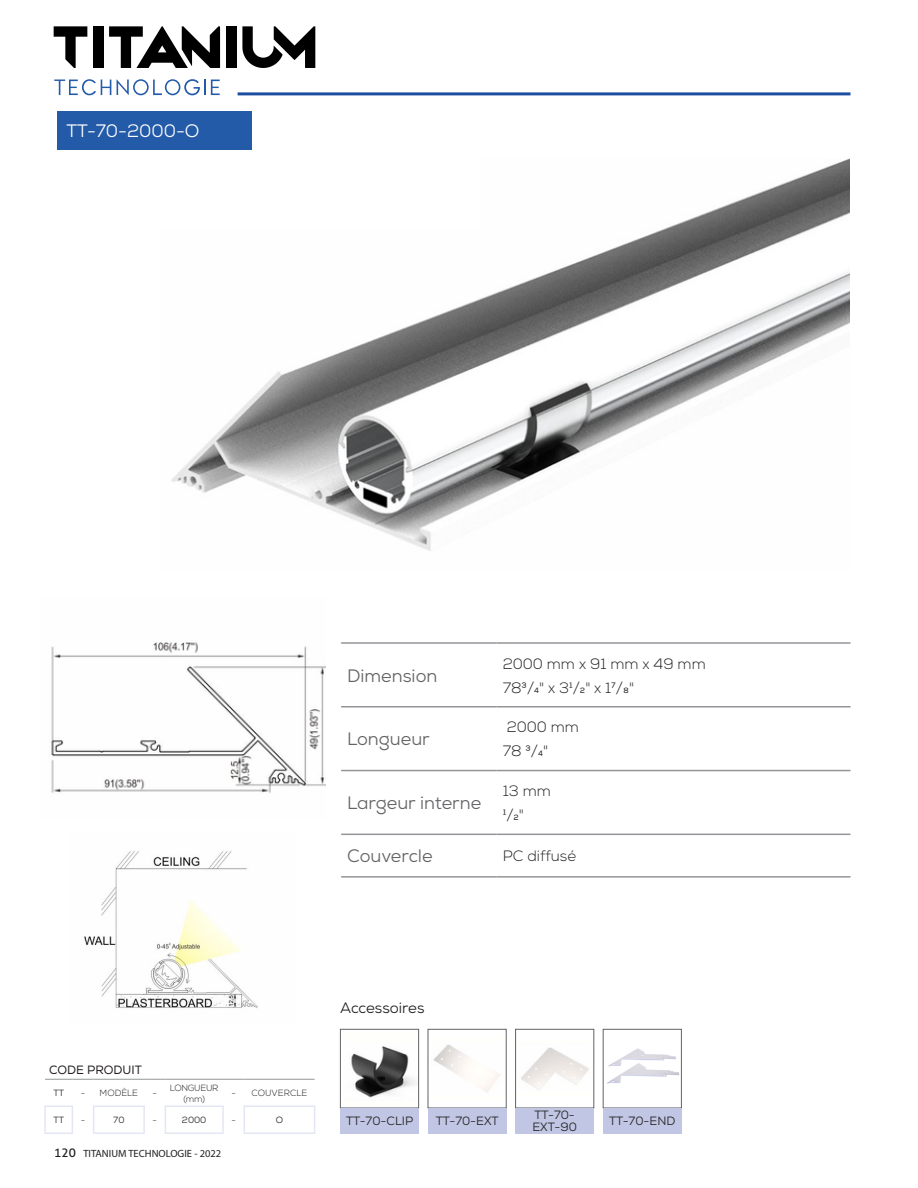
<style>
.page{position:relative;width:918px;height:1188px;background:#fff}
.page>*{position:absolute;margin:0;border:0;box-sizing:border-box;transform-origin:0 0}
.t1{font:18px "Nexa";color:#636366}
.t2{font:18px "Nexa";color:#fff}
.t3{font:300 15px/24px "Nexa";color:#231f20}
.t4{font:15px "Nexa";color:#231f20}
.t5{font:12px/12px "Nexa";color:#231f20}
.t6{font:12px "Nexa";color:#231f20}
.t7{font:10.5px "Myriad Pro";color:#231f20}
.t8{font:300 9px "Nexa";color:#231f20}
.t9{font:300 9px/10.8px "Nexa";letter-spacing:-.03em;color:#231f20;text-align:center}
.t10{font:9px "Nexa";color:#231f20}
.s1{font-family:"Aller";font-size:12px}
</style>
<div class="page">
<hr style="left:238px;top:92px;width:612px;height:3px;background:#1b4ea1">
<img style="left:171px;top:158px;width:679px;height:393px">
<img style="left:51px;top:642px;width:275px;height:151px">
<img style="left:351px;top:1046px;width:66px;height:52px">
<div style="left:340px;top:1029px;width:79px;height:79px;border:1px solid #636366"></div>
<div style="left:340px;top:1108px;width:79px;height:25px;background:#c0c6e3"></div>
<img style="left:433px;top:1044px;width:67px;height:49px">
<div style="left:428px;top:1108px;width:78px;height:25px;background:#c0c6e3"></div>
<img style="left:521px;top:1047px;width:68px;height:43px">
<div style="left:515px;top:1029px;width:79px;height:79px;border:1px solid #636366"></div>
<div style="left:516px;top:1108px;width:78px;height:25px;background:#c0c6e3"></div>
<img style="left:607px;top:1048px;width:73px;height:36px">
<div style="left:603px;top:1029px;width:79px;height:79px;border:1px solid #636366"></div>
<div style="left:603px;top:1108px;width:78px;height:25px;background:#c0c6e3"></div>
<img style="left:84px;top:851px;width:174px;height:157px">
<div style="left:58px;top:112px;width:194px;height:38px;background:#245ba9"></div>
<hr style="left:341px;top:642px;width:156px;height:2px;background:#939598">
<hr style="left:497px;top:642px;width:354px;height:2px;background:#939598">
<hr style="left:341px;top:706px;width:156px;height:2px;background:#939598">
<hr style="left:497px;top:706px;width:354px;height:2px;background:#939598">
<hr style="left:341px;top:770px;width:156px;height:1px;background:#939598">
<hr style="left:497px;top:770px;width:354px;height:1px;background:#939598">
<hr style="left:341px;top:834px;width:156px;height:1px;background:#939598">
<hr style="left:497px;top:834px;width:354px;height:1px;background:#939598">
<hr style="left:341px;top:876px;width:156px;height:2px;background:#939598">
<hr style="left:497px;top:876px;width:354px;height:2px;background:#939598">
<svg style="left:45px;top:1079px;width:49px;height:1px"></svg>
<hr style="left:94px;top:1079px;width:50px;height:1px;background:#939598">
<svg style="left:144px;top:1079px;width:21px;height:1px"></svg>
<hr style="left:165px;top:1079px;width:58px;height:1px;background:#939598">
<svg style="left:223px;top:1079px;width:21px;height:1px"></svg>
<hr style="left:244px;top:1079px;width:71px;height:1px;background:#939598">
<hr style="left:244px;top:1132px;width:71px;height:2px;background:#e4e6f3">
<hr style="left:165px;top:1132px;width:59px;height:2px;background:#e4e6f3">
<hr style="left:93px;top:1132px;width:52px;height:2px;background:#e4e6f3">
<svg style="left:44px;top:1106px;width:271px;height:27px"></svg>
<hr style="left:44px;top:1132px;width:29px;height:2px;background:#e4e6f3">
<svg style="left:54px;top:79px;width:57px;height:16px"></svg>
<svg style="left:117px;top:79px;width:103px;height:16px"></svg>
<div style="left:226px;top:26px;width:11px;height:42px;background:#000001"></div>
<svg style="left:109px;top:26px;width:111px;height:42px"></svg>
<svg style="left:54px;top:26px;width:33px;height:42px"></svg>
<div style="left:93px;top:26px;width:10px;height:42px;background:#000001"></div>
<svg style="left:242px;top:26px;width:73px;height:42px"></svg>
<p class="t2" style="left:66px;top:120px;width:135px">TT-70-2000-O</p>
<p class="t1" style="left:347px;top:664px;width:92px">Dimension</p>
<p class="t1" style="left:347px;top:728px;width:84px">Longueur</p>
<p class="t3" style="left:503px;top:652px;width:205px">2000 mm x 91 mm x 49 mm<br>783/4" x 31/2" x 17/8"</p>
<p class="t3" style="left:503px;top:716px;width:78px">2000 mm<br>78 3/4"</p>
<p class="t1" style="left:347px;top:792px;width:136px">Largeur interne</p>
<p class="t3" style="left:503px;top:779px;width:50px">13 mm<br>1/2"</p>
<p class="t1" style="left:347px;top:845px;width:87px">Couvercle</p>
<p class="t3" style="left:503px;top:844px;width:75px">PC diffusé</p>
<p class="t6" style="left:49px;top:1062px;width:94px">CODE PRODUIT</p>
<p class="t10" style="left:53px;top:1087px;width:12px">TT</p>
<p class="t8" style="left:81px;top:1088px;width:59px">- MODÈLE</p>
<p class="t8" style="left:153px;top:1088px;width:6px">-</p>
<p class="t9" style="left:170px;top:1082px;width:50px">LONGUEUR (mm)</p>
<p class="t8" style="left:231px;top:1088px;width:77px">- COUVERCLE</p>
<p class="t10" style="left:53px;top:1114px;width:12px">TT</p>
<p class="t8" style="left:81px;top:1115px;width:6px">-</p>
<p class="t10" style="left:113px;top:1114px;width:13px">70</p>
<p class="t8" style="left:153px;top:1115px;width:6px">-</p>
<p class="t10" style="left:182px;top:1114px;width:26px">2000</p>
<p class="t8" style="left:231px;top:1115px;width:6px">-</p>
<p class="t10" style="left:276px;top:1114px;width:9px">O</p>
<p class="t7" style="left:54px;top:1147px;width:169px"><span class="s1">120</span> TITANIUM TECHNOLOGIE - 2022</p>
<p class="t4" style="left:340px;top:998px;width:86px">Accessoires</p>
<p class="t5" style="left:346px;top:1115px;width:69px">TT-70-CLIP</p>
<p class="t5" style="left:436px;top:1115px;width:64px">TT-70-EXT</p>
<p class="t5" style="left:532px;top:1109px;width:46px">TT-70-<br>EXT-90</p>
<p class="t5" style="left:609px;top:1115px;width:68px">TT-70-END</p>
</div>
